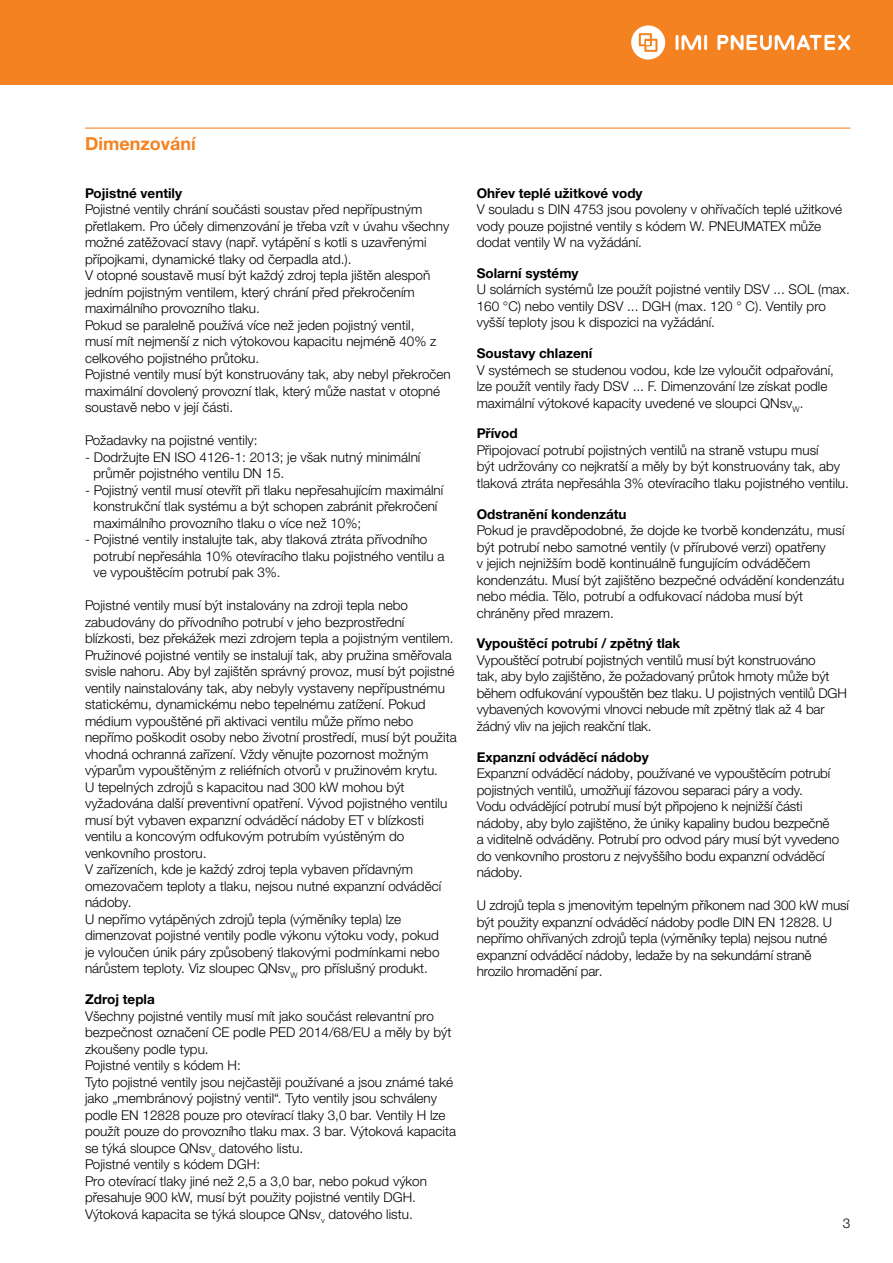
<style>
.page{position:relative;width:893px;height:1263px;background:#fff}
.page>*{position:absolute;margin:0;border:0;box-sizing:border-box;transform-origin:0 0}
.t1{font:700 18px "Helvetica Neue LTW1 G";color:#f58220}
.t2{font:300 13.5px/16.5px "Helvetica Neue LTW1 G";color:#000}
.t3{font:700 13.5px "Helvetica Neue LTW1 G";color:#000}
</style>
<div class="page">
<div style="left:0;top:0;width:893px;height:85px;background:#f58220"></div>
<hr style="left:704px;top:35px;width:3px;height:15px;background:#fff">
<svg style="left:676px;top:35px;width:25px;height:15px"></svg>
<svg style="left:631px;top:25px;width:34px;height:35px"></svg>
<svg style="left:717px;top:35px;width:133px;height:15px"></svg>
<hr style="left:85px;top:128px;width:765px;height:1px;background:#f58220">
<h1 class="t1" style="left:85px;top:132px;width:112px">Dimenzování</h1>
<p class="t3" style="left:85px;top:184px;width:99px">Pojistné ventily</p>
<p class="t2" style="left:85px;top:201px;width:367px">Pojistné ventily chrání součásti soustav před nepřípustným přetlakem. Pro účely dimenzování je třeba vzít v úvahu všechny možné zatěžovací stavy (např. vytápění s kotli s uzavřenými přípojkami, dynamické tlaky od čerpadla atd.).<br>V otopné soustavě musí být každý zdroj tepla jištěn alespoň jedním pojistným ventilem, který chrání před překročením maximálního provozního tlaku.<br>Pokud se paralelně používá více než jeden pojistný ventil,<br>musí mít nejmenší z nich výtokovou kapacitu nejméně 40% z celkového pojistného průtoku.<br>Pojistné ventily musí být konstruovány tak, aby nebyl překročen maximální dovolený provozní tlak, který může nastat v otopné soustavě nebo v její části.</p>
<p class="t2" style="left:85px;top:432px;width:174px">Požadavky na pojistné ventily:</p>
<p class="t2" style="left:94px;top:448px;width:328px;text-indent:-9px">- Dodržujte EN ISO 4126-1: 2013; je však nutný minimální průměr pojistného ventilu DN 15.</p>
<p class="t2" style="left:94px;top:481px;width:351px;text-indent:-9px">- Pojistný ventil musí otevřít při tlaku nepřesahujícím maximální konstrukční tlak systému a být schopen zabránit překročení maximálního provozního tlaku o více než 10%;</p>
<p class="t2" style="left:94px;top:531px;width:352px;text-indent:-9px">- Pojistné ventily instalujte tak, aby tlaková ztráta přívodního potrubí nepřesáhla 10% otevíracího tlaku pojistného ventilu a ve vypouštěcím potrubí pak 3%.</p>
<p class="t2" style="left:85px;top:597px;width:373px">Pojistné ventily musí být instalovány na zdroji tepla nebo zabudovány do přívodního potrubí v jeho bezprostřední blízkosti, bez překážek mezi zdrojem tepla a pojistným ventilem.<br>Pružinové pojistné ventily se instalují tak, aby pružina směřovala svisle nahoru. Aby byl zajištěn správný provoz, musí být pojistné ventily nainstalovány tak, aby nebyly vystaveny nepřípustnému statickému, dynamickému nebo tepelnému zatížení. Pokud médium vypouštěné při aktivaci ventilu může přímo nebo nepřímo poškodit osoby nebo životní prostředí, musí být použita vhodná ochranná zařízení. Vždy věnujte pozornost možným výparům vypouštěným z reliéfních otvorů v pružinovém krytu.<br>U tepelných zdrojů s kapacitou nad 300 kW mohou být vyžadována další preventivní opatření. Vývod pojistného ventilu musí být vybaven expanzní odváděcí nádoby ET v blízkosti ventilu a koncovým odfukovým potrubím vyústěným do venkovního prostoru.<br>V zařízeních, kde je každý zdroj tepla vybaven přídavným omezovačem teploty a tlaku, nejsou nutné expanzní odváděcí nádoby.<br>U nepřímo vytápěných zdrojů tepla (výměníky tepla) lze dimenzovat pojistné ventily podle výkonu výtoku vody, pokud<br>je vyloučen únik páry způsobený tlakovými podmínkami nebo nárůstem teploty. Viz sloupec QNsv<sub>W</sub> pro příslušný produkt.</p>
<p class="t3" style="left:85px;top:991px;width:71px">Zdroj tepla</p>
<p class="t2" style="left:85px;top:1007px;width:373px">Všechny pojistné ventily musí mít jako součást relevantní pro bezpečnost označení CE podle PED 2014/68/EU a měly by být zkoušeny podle typu.<br>Pojistné ventily s kódem H:<br>Tyto pojistné ventily jsou nejčastěji používané a jsou známé také jako „membránový pojistný ventil“. Tyto ventily jsou schváleny podle EN 12828 pouze pro otevírací tlaky 3,0 bar. Ventily H lze použít pouze do provozního tlaku max. 3 bar. Výtoková kapacita se týká sloupce QNsv<sub>v</sub> datového listu.<br>Pojistné ventily s kódem DGH:<br>Pro otevírací tlaky jiné než 2,5 a 3,0 bar, nebo pokud výkon přesahuje 900 kW, musí být použity pojistné ventily DGH.<br>Výtoková kapacita se týká sloupce QNsv<sub>v</sub> datového listu.</p>
<p class="t3" style="left:477px;top:184px;width:167px">Ohřev teplé užitkové vody</p>
<p class="t2" style="left:477px;top:201px;width:367px">V souladu s DIN 4753 jsou povoleny v ohřívačích teplé užitkové vody pouze pojistné ventily s kódem W. PNEUMATEX může dodat ventily W na vyžádání.</p>
<p class="t3" style="left:477px;top:265px;width:103px">Solarní systémy</p>
<p class="t2" style="left:477px;top:281px;width:375px">U solárních systémů lze použít pojistné ventily DSV ... SOL (max.<br>160 °C) nebo ventily DSV ... DGH (max. 120 ° C). Ventily pro vyšší teploty jsou k dispozici na vyžádání.</p>
<p class="t3" style="left:477px;top:345px;width:117px">Soustavy chlazení</p>
<p class="t2" style="left:477px;top:362px;width:359px">V systémech se studenou vodou, kde lze vyloučit odpařování, lze použít ventily řady DSV ... F. Dimenzování lze získat podle maximální výtokové kapacity uvedené ve sloupci QNsv<sub>W</sub>.</p>
<p class="t3" style="left:477px;top:425px;width:43px">Přívod</p>
<p class="t2" style="left:477px;top:442px;width:374px">Připojovací potrubí pojistných ventilů na straně vstupu musí<br>být udržovány co nejkratší a měly by být konstruovány tak, aby tlaková ztráta nepřesáhla 3% otevíracího tlaku pojistného ventilu.</p>
<p class="t3" style="left:477px;top:506px;width:151px">Odstranění kondenzátu</p>
<p class="t2" style="left:477px;top:522px;width:369px">Pokud je pravděpodobné, že dojde ke tvorbě kondenzátu, musí být potrubí nebo samotné ventily (v přírubové verzi) opatřeny<br>v jejich nejnižším bodě kontinuálně fungujícím odváděčem kondenzátu. Musí být zajištěno bezpečné odvádění kondenzátu nebo média. Tělo, potrubí a odfukovací nádoba musí být chráněny před mrazem.</p>
<p class="t3" style="left:477px;top:635px;width:205px">Vypouštěcí potrubí / zpětný tlak</p>
<p class="t2" style="left:477px;top:652px;width:372px">Vypouštěcí potrubí pojistných ventilů musí být konstruováno<br>tak, aby bylo zajištěno, že požadovaný průtok hmoty může být během odfukování vypouštěn bez tlaku. U pojistných ventilů DGH vybavených kovovými vlnovci nebude mít zpětný tlak až 4 bar žádný vliv na jejich reakční tlak.</p>
<p class="t3" style="left:477px;top:748px;width:174px">Expanzní odváděcí nádoby</p>
<p class="t2" style="left:477px;top:765px;width:364px">Expanzní odváděcí nádoby, používané ve vypouštěcím potrubí pojistných ventilů, umožňují fázovou separaci páry a vody.<br>Vodu odvádějící potrubí musí být připojeno k nejnižší části nádoby, aby bylo zajištěno, že úniky kapaliny budou bezpečně a viditelně odváděny. Potrubí pro odvod páry musí být vyvedeno do venkovního prostoru z nejvyššího bodu expanzní odváděcí nádoby.</p>
<p class="t2" style="left:477px;top:897px;width:374px">U zdrojů tepla s jmenovitým tepelným příkonem nad 300 kW musí být použity expanzní odváděcí nádoby podle DIN EN 12828. U nepřímo ohřívaných zdrojů tepla (výměníky tepla) nejsou nutné expanzní odváděcí nádoby, ledaže by na sekundární straně hrozilo hromadění par.</p>
<p class="t2" style="left:843px;top:1215px;width:9px">3</p>
</div>
